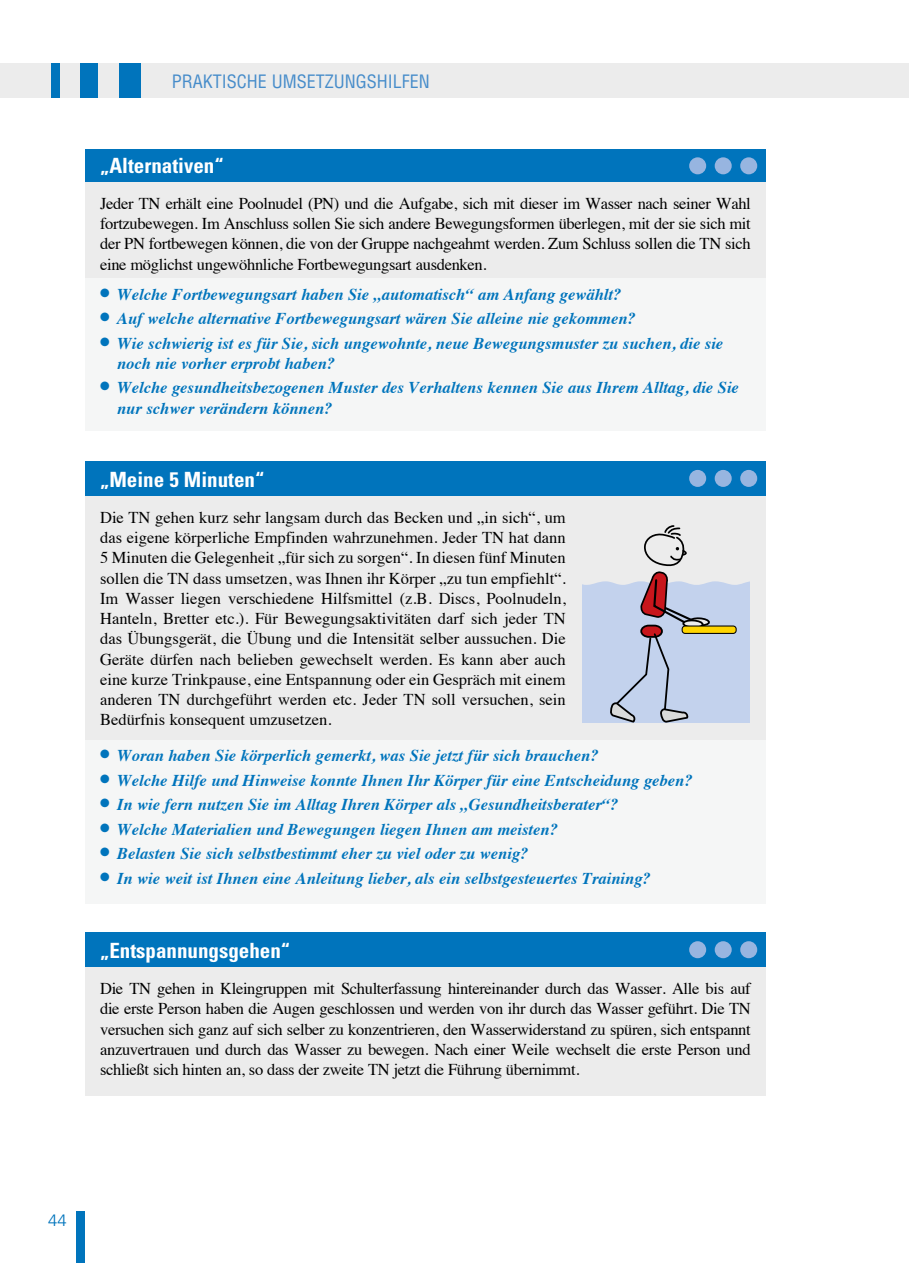
<style>
.page{position:relative;width:909px;height:1263px;background:#fff}
.page>*{position:absolute;margin:0;border:0;box-sizing:border-box;transform-origin:0 0}
.t1{font:700 condensed 21px "Univers";color:#fff}
.t2{font:condensed 18px "Helvetica";color:#468cca}
.t3{font:16.5px/20.2px "Times";letter-spacing:-.02em;color:#000;text-align:justify}
.t4{font:italic 700 16.5px/20.2px "Times";color:#0074bc}
.t5{font:300 16.5px "Frutiger";color:#0074bc}
</style>
<div class="page">
<div style="left:0;top:64px;width:893px;height:34px;background:#ececec"></div>
<div style="left:893px;top:64px;width:16px;height:34px;background:#ececec"></div>
<div style="left:77px;top:1212px;width:8px;height:51px;background:#0074bc"></div>
<div style="left:51px;top:64px;width:9px;height:34px;background:#0074bc"></div>
<div style="left:81px;top:64px;width:17px;height:34px;background:#0074bc"></div>
<div style="left:119px;top:64px;width:21px;height:34px;background:#0074bc"></div>
<div style="left:85px;top:495px;width:680px;height:249px;background:#ececec"></div>
<div style="left:85px;top:461px;width:680px;height:34px;background:#0074bc"></div>
<div style="left:85px;top:740px;width:680px;height:164px;background:#f5f6f6"></div>
<div style="left:689px;top:470px;width:17px;height:17px;background:#97b5e0;border-radius:50%"></div>
<div style="left:714px;top:470px;width:17px;height:17px;background:#97b5e0;border-radius:50%"></div>
<div style="left:740px;top:470px;width:17px;height:17px;background:#97b5e0;border-radius:50%"></div>
<div style="left:85px;top:181px;width:680px;height:128px;background:#ececec"></div>
<div style="left:85px;top:149px;width:680px;height:32px;background:#0074bc"></div>
<div style="left:85px;top:278px;width:680px;height:153px;background:#f5f6f6"></div>
<div style="left:689px;top:157px;width:17px;height:17px;background:#97b5e0;border-radius:50%"></div>
<div style="left:714px;top:157px;width:17px;height:17px;background:#97b5e0;border-radius:50%"></div>
<div style="left:740px;top:157px;width:17px;height:17px;background:#97b5e0;border-radius:50%"></div>
<div style="left:85px;top:967px;width:680px;height:129px;background:#ececec"></div>
<div style="left:85px;top:933px;width:680px;height:34px;background:#0074bc"></div>
<div style="left:689px;top:941px;width:17px;height:17px;background:#97b5e0;border-radius:50%"></div>
<div style="left:714px;top:941px;width:17px;height:17px;background:#97b5e0;border-radius:50%"></div>
<div style="left:740px;top:941px;width:17px;height:17px;background:#97b5e0;border-radius:50%"></div>
<svg style="left:583px;top:525px;width:166px;height:198px"></svg>
<p class="t2" style="left:172px;top:71px;width:259px">PRAKTISCHE U MSETZUNGSHILFEN</p>
<p class="t1" style="left:100px;top:153px;width:125px">„Alternativen“</p>
<p class="t3" style="left:100px;top:192px;width:652px">Jeder TN erhält eine Poolnudel (PN) und die Aufgabe, sich mit dieser im Wasser nach seiner Wahl fortzubewegen. Im Anschluss sollen Sie sich andere Bewegungsformen überlegen, mit der sie sich mit der PN fortbewegen können, die von der Gruppe nachgeahmt werden. Zum Schluss sollen die TN sich eine möglichst ungewöhnliche Fortbewegungsart ausdenken.</p>
<p class="t4" style="left:100px;top:282px;width:522px">● Welche Fortbewegungsart haben Sie „automatisch“ am Anfang gewählt?</p>
<p class="t4" style="left:100px;top:307px;width:537px">● Auf welche alternative Fortbewegungsart wären Sie alleine nie gekommen?</p>
<p class="t4" style="left:117px;top:331px;width:607px;text-indent:-17px">● Wie schwierig ist es für Sie, sich ungewohnte, neue Bewegungsmuster zu suchen, die sie noch nie vorher erprobt haben?</p>
<p class="t4" style="left:117px;top:376px;width:623px;text-indent:-17px">● Welche gesundheitsbezogenen Muster des Verhaltens kennen Sie aus Ihrem Alltag, die Sie nur schwer verändern können?</p>
<p class="t1" style="left:100px;top:466px;width:166px">„Meine 5 Minuten“</p>
<p class="t3" style="left:100px;top:506px;width:467px">Die TN gehen kurz sehr langsam durch das Becken und „in sich“, um das eigene körperliche Empfinden wahrzunehmen. Jeder TN hat dann 5 Minuten die Gelegenheit „für sich zu sorgen“. In diesen fünf Minuten sollen die TN dass umsetzen, was Ihnen ihr Körper „zu tun empfiehlt“.<br>Im Wasser liegen verschiedene Hilfsmittel (z.B. Discs, Poolnudeln, Hanteln, Bretter etc.). Für Bewegungsaktivitäten darf sich jeder TN das Übungsgerät, die Übung und die Intensität selber aussuchen. Die Geräte dürfen nach belieben gewechselt werden. Es kann aber auch eine kurze Trinkpause, eine Entspannung oder ein Gespräch mit einem anderen TN durchgeführt werden etc. Jeder TN soll versuchen, sein Bedürfnis konsequent umzusetzen.</p>
<p class="t4" style="left:100px;top:744px;width:500px">● Woran haben Sie körperlich gemerkt, was Sie jetzt für sich brauchen?</p>
<p class="t4" style="left:100px;top:769px;width:594px">● Welche Hilfe und Hinweise konnte Ihnen Ihr Körper für eine Entscheidung geben?</p>
<p class="t4" style="left:100px;top:793px;width:520px">● In wie fern nutzen Sie im Alltag Ihren Körper als „Gesundheitsberater“?</p>
<p class="t4" style="left:100px;top:818px;width:459px">● Welche Materialien und Bewegungen liegen Ihnen am meisten?</p>
<p class="t4" style="left:100px;top:842px;width:430px">● Belasten Sie sich selbstbestimmt eher zu viel oder zu wenig?</p>
<p class="t4" style="left:100px;top:867px;width:552px">● In wie weit ist Ihnen eine Anleitung lieber, als ein selbstgesteuertes Training?</p>
<p class="t1" style="left:100px;top:937px;width:192px">„Entspannungsgehen“</p>
<p class="t3" style="left:100px;top:977px;width:652px">Die TN gehen in Kleingruppen mit Schulterfassung hintereinander durch das Wasser. Alle bis auf die erste Person haben die Augen geschlossen und werden von ihr durch das Wasser geführt. Die TN versuchen sich ganz auf sich selber zu konzentrieren, den Wasserwiderstand zu spüren, sich entspannt anzuvertrauen und durch das Wasser zu bewegen. Nach einer Weile wechselt die erste Person und schließt sich hinten an, so dass der zweite TN jetzt die Führung übernimmt.</p>
<p class="t5" style="left:48px;top:1211px;width:20px">44</p>
</div>
